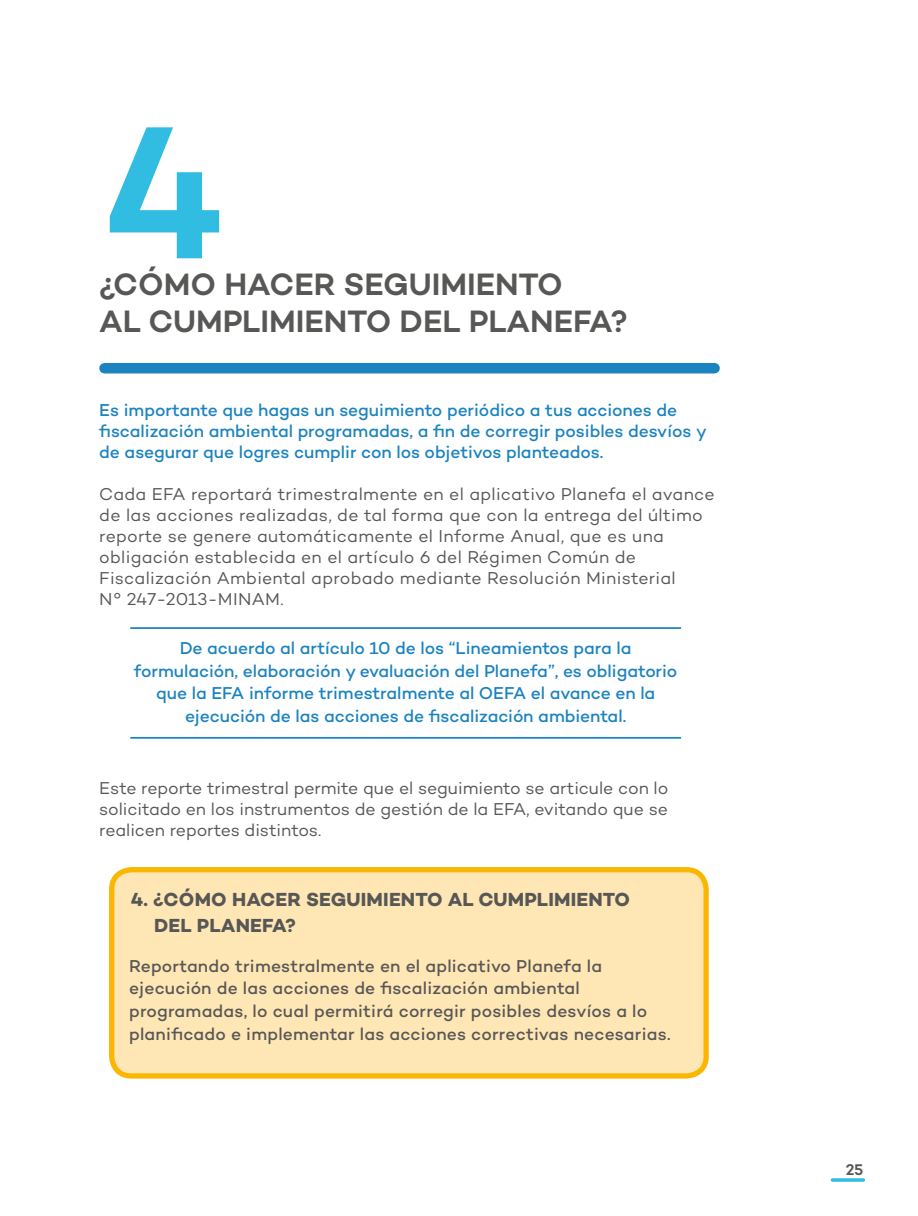
<style>
.page{position:relative;width:918px;height:1216px;background:#fff}
.page>*{position:absolute;margin:0;border:0;box-sizing:border-box;transform-origin:0 0}
.t1{font:600 192.5px "Campton";color:#31bce1}
.t2{font:600 31.5px "Campton";color:#575756}
.t3{font:700 19.25px/26.2px "Campton";letter-spacing:.01em;color:#575756}
.t4{font:17.5px/21px "Campton";letter-spacing:.01em;color:#575756}
.t5{font:500 17.5px/22.8px "Campton";letter-spacing:-.005em;color:#1b83c0}
.t6{font:500 17.5px/22.8px "Campton";letter-spacing:.01em;color:#575756}
.t7{font:600 15.75px "Campton";color:#575756}
</style>
<div class="page">
<hr style="left:832px;top:1178px;width:31px;height:3px;background:#31bce1">
<hr style="left:130px;top:627px;width:551px;height:2px;background:#1b83c0">
<hr style="left:130px;top:737px;width:551px;height:1px;background:#1b83c0">
<div style="left:112px;top:869px;width:594px;height:206px;background:#ffe6b5;border-radius:20px"></div>
<div style="left:109px;top:867px;width:600px;height:211px;border:5px solid #fab600;border-radius:20px"></div>
<div style="left:104px;top:363px;width:610px;height:10px;background:#1b83c0"></div>
<h1 class="t1" style="left:104px;top:70px;width:124px">4</h1>
<h2 class="t2" style="left:99px;top:264px;width:465px">¿CÓMO HACER SEGUIMIENTO</h2>
<h2 class="t2" style="left:99px;top:301px;width:530px">AL CUMPLIMIENTO DEL PLANEFA?</h2>
<p class="t5" style="left:99px;top:399px;width:609px;line-height:21px">Es importante que hagas un seguimiento periódico a tus acciones de fiscalización ambiental programadas, a fin de corregir posibles desvíos y de asegurar que logres cumplir con los objetivos planteados.</p>
<p class="t4" style="left:99px;top:483px;width:617px">Cada EFA reportará trimestralmente en el aplicativo Planefa el avance de las acciones realizadas, de tal forma que con la entrega del último reporte se genere automáticamente el Informe Anual, que es una obligación establecida en el artículo 6 del Régimen Común de Fiscalización Ambiental aprobado mediante Resolución Ministerial<br>N° 247-2013-MINAM.</p>
<p class="t5" style="left:134px;top:636px;width:545px;text-align:center">De acuerdo al artículo 10 de los “Lineamientos para la formulación, elaboración y evaluación del Planefa”, es obligatorio que la EFA informe trimestralmente al OEFA el avance en la ejecución de las acciones de fiscalización ambiental.</p>
<p class="t4" style="left:99px;top:777px;width:570px;text-align:justify">Este reporte trimestral permite que el seguimiento se articule con lo solicitado en los instrumentos de gestión de la EFA, evitando que se realicen reportes distintos.</p>
<p class="t3" style="left:154px;top:886px;width:477px;text-indent:-23px">4. ¿CÓMO HACER SEGUIMIENTO AL CUMPLIMIENTO<br>DEL PLANEFA?</p>
<p class="t6" style="left:129px;top:953px;width:543px">Reportando trimestralmente en el aplicativo Planefa la ejecución de las acciones de fiscalización ambiental programadas, lo cual permitirá corregir posibles desvíos a lo planificado e implementar las acciones correctivas necesarias.</p>
<p class="t7" style="left:845px;top:1159px;width:19px">25</p>
</div>
